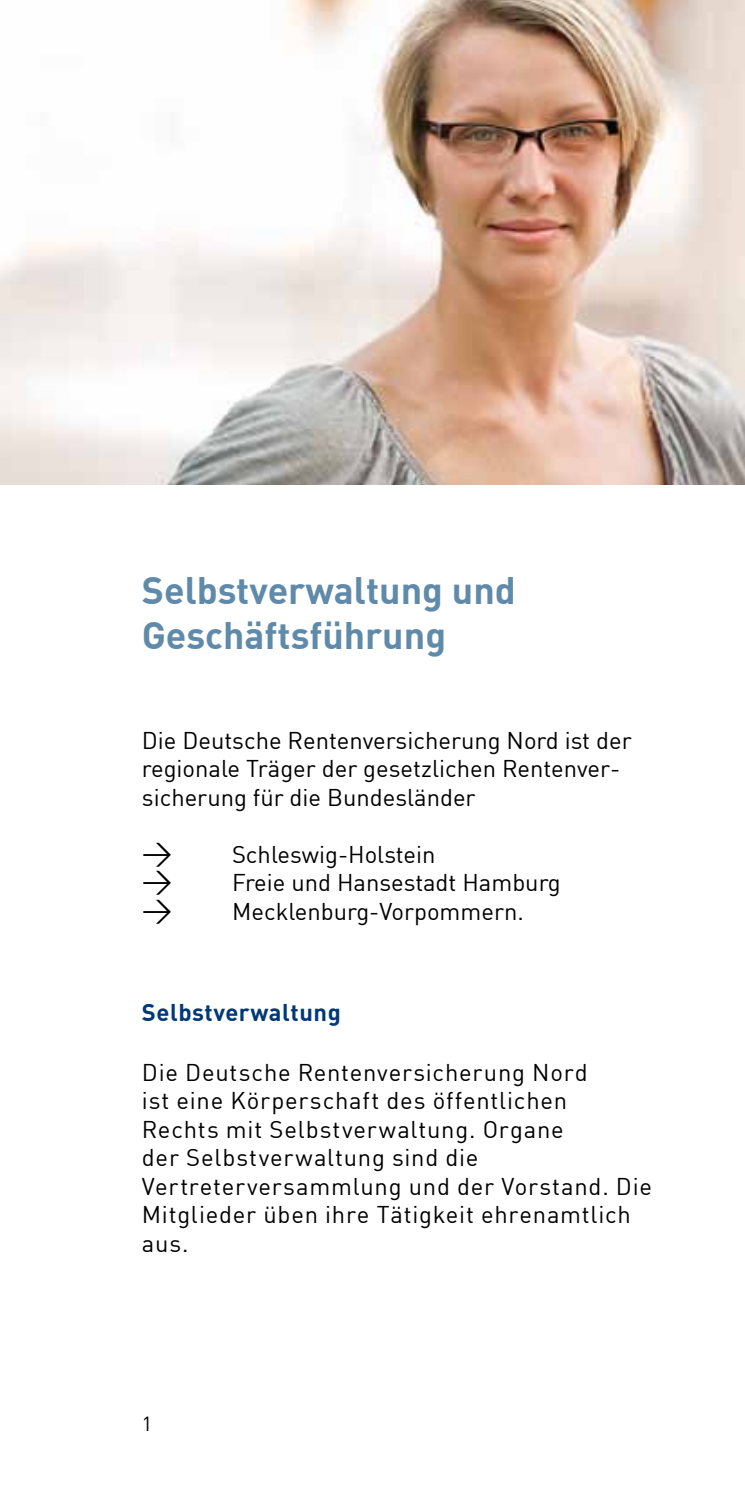
<style>
.page{position:relative;width:745px;height:1489px;background:#fff}
.page>*{position:absolute;margin:0;border:0;box-sizing:border-box;transform-origin:0 0}
.t1{font:700 37.5px/45px "DIN";color:#608aa9}
.t2{font:23.75px/28.5px "DIN";letter-spacing:.03em;color:#000}
.t3{font:23.75px/28.5px "DIN";color:#000}
.t4{font:700 23.75px "DIN";letter-spacing:.025em;color:#003878}
.t5{font:20px "DIN";color:#000}
.s1{font-family:"DIN Regular Alternate";font-size:30px}
</style>
<div class="page">
<img style="left:0;top:0;width:744px;height:485px">
<h1 class="t1" style="left:142px;top:566px;width:375px">Selbstverwaltung und<br>Geschäftsführung</h1>
<p class="t3" style="left:142px;top:725px;width:491px">Die Deutsche Rentenversicherung Nord ist der regionale Träger der gesetzlichen Rentenver&shy;sicherung für die Bundesländer</p>
<p class="t3" style="left:142px;top:839px;width:420px"><span class="s1">&gt;</span> Schleswig-Holstein<br><span class="s1">&gt;</span> Freie und Hansestadt Hamburg <span class="s1">&gt;</span> Mecklenburg-Vorpommern.</p>
<p class="t4" style="left:142px;top:996px;width:200px">Selbstverwaltung</p>
<p class="t2" style="left:142px;top:1057px;width:511px">Die Deutsche Rentenversicherung Nord<br>ist eine Körperschaft des öffentlichen<br>Rechts mit Selbstverwaltung. Organe<br>der Selbstverwaltung sind die Vertreterversammlung und der Vorstand. Die Mitglieder üben ihre Tätigkeit ehrenamtlich aus.</p>
<p class="t5" style="left:142px;top:1410px;width:12px">1</p>
</div>
